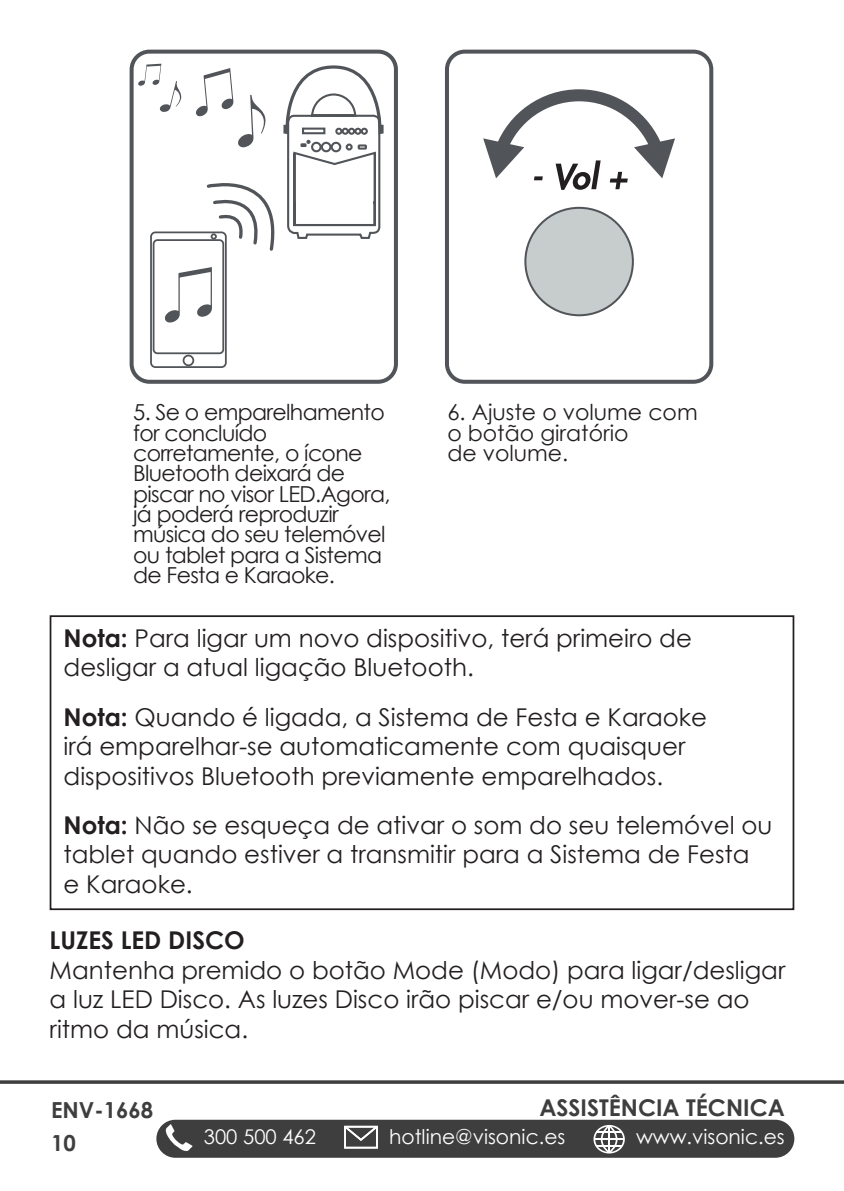
<style>
.page{position:relative;width:844px;height:1191px;background:#fff}
.page>*{position:absolute;margin:0;border:0;box-sizing:border-box;transform-origin:0 0}
.Brødtekst{font:24.5px/29.4px "Century Gothic";color:#231f20}
.Underrubrik{font:700 24.5px "Century Gothic";color:#231f20}
.t1{font:700 23.1px "Century Gothic";color:#3e3e3f}
.Brødtekst-2{font:22.05px/20.3px "Century Gothic";letter-spacing:-.03em;color:#231f20}
.Brødtekst-3{font:22.05px/20.3px "Century Gothic";color:#231f20}
.t2{font:700 22.05px/32.9px "Century Gothic";color:#3e3e3f}
.t3{font:20.3px "Century Gothic";color:#fff}
.s1{font-weight:700}
</style>
<div class="page">
<hr style="left:0;top:1080px;width:843px;height:3px;background:#3e3e3f">
<div style="left:156px;top:1119px;width:638px;height:38px;background:#3e3e3f;border-radius:19px"></div>
<svg style="left:165px;top:1124px;width:28px;height:27px"></svg>
<svg style="left:344px;top:1125px;width:34px;height:23px"></svg>
<svg style="left:593px;top:1125px;width:31px;height:28px"></svg>
<div style="left:129px;top:50px;width:269px;height:334px;border:4px solid #515458;border-radius:18px"></div>
<div style="left:150px;top:231px;width:77px;height:137px;border:2px solid #515458;border-radius:4px"></div>
<div style="left:153px;top:239px;width:71px;height:115px;border:2px solid #515458;border-radius:4px"></div>
<div style="left:183px;top:355px;width:11px;height:11px;border:2px solid #515458;border-radius:50%"></div>
<svg style="left:165px;top:267px;width:47px;height:56px"></svg>
<svg style="left:195px;top:65px;width:189px;height:188px"></svg>
<svg style="left:138px;top:64px;width:43px;height:48px"></svg>
<div style="left:445px;top:50px;width:268px;height:334px;border:4px solid #515458;border-radius:18px"></div>
<div style="left:525px;top:208px;width:107px;height:107px;background:#c7cccd;border-radius:50%"></div>
<div style="left:524px;top:207px;width:109px;height:109px;border:2px solid #515458;border-radius:50%"></div>
<svg style="left:483px;top:89px;width:192px;height:101px"></svg>
<div style="left:50px;top:615px;width:744px;height:295px;border:2px solid #231f20"></div>
<p class="Brødtekst-2" style="left:133px;top:402px;width:259px">5. Se o emparelhamento for concluído corretamente, o ícone<br>Bluetooth deixará de piscar no visor LED.Agora, já poderá reproduzir música do seu telemóvel ou tablet para a Sistema de Festa e Karaoke.</p>
<p class="Brødtekst-3" style="left:447px;top:402px;width:252px">6. Ajuste o volume com o botão giratório<br>de volume.</p>
<p class="Brødtekst" style="left:63px;top:623px;width:629px"><span class="s1">Nota:</span> Para ligar um novo dispositivo, terá primeiro de desligar a atual ligação Bluetooth.</p>
<p class="Brødtekst" style="left:63px;top:702px;width:645px"><span class="s1">Nota:</span> Quando é ligada, a Sistema de Festa e Karaoke irá emparelhar-se automaticamente com quaisquer dispositivos Bluetooth previamente emparelhados.</p>
<p class="Brødtekst" style="left:63px;top:810px;width:710px"><span class="s1">Nota:</span> Não se esqueça de ativar o som do seu telemóvel ou tablet quando estiver a transmitir para a Sistema de Festa<br>e Karaoke.</p>
<p class="Underrubrik" style="left:50px;top:922px;width:197px">LUZES LED DISCO</p>
<p class="Brødtekst" style="left:50px;top:955px;width:737px">Mantenha premido o botão Mode (Modo) para ligar/desligar a luz LED Disco. As luzes Disco irão piscar e/ou mover-se ao ritmo da música.</p>
<p class="t2" style="left:51px;top:1092px;width:104px">ENV-1668<br>10</p>
<p class="t1" style="left:539px;top:1090px;width:247px">ASSISTÊNCIA TÉCNICA</p>
<p class="t3" style="left:204px;top:1122px;width:114px">300 500 462</p>
<p class="t3" style="left:389px;top:1122px;width:178px">hotline@visonic.es</p>
<p class="t3" style="left:636px;top:1122px;width:150px">www.visonic.es</p>
</div>
